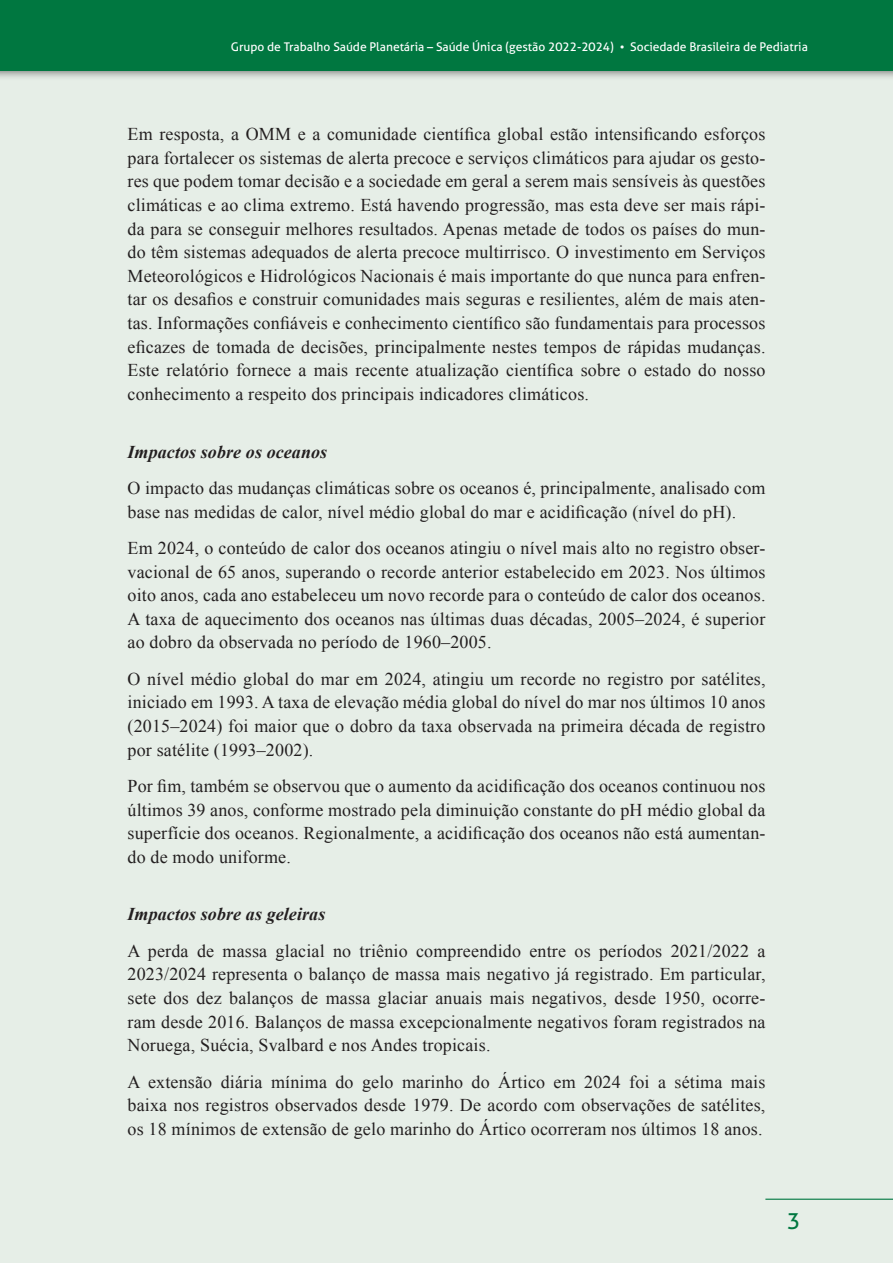
<style>
.page{position:relative;width:893px;height:1263px;background:#e6eee7}
.page>*{position:absolute;margin:0;border:0;box-sizing:border-box;transform-origin:0 0}
.t1{font:22.5px "Aller";color:#007740}
.t2{font:18px/23.5px "Times New Roman";letter-spacing:.01em;color:#231f20;text-align:justify}
.t3{font:italic 700 18px "Times New Roman";letter-spacing:.005em;color:#231f20}
.t4{font:12px "Aller";color:#fff}
</style>
<div class="page">
<div style="left:0;top:0;width:893px;height:80px;background:#231f20;opacity:.7"></div>
<div style="left:0;top:0;width:893px;height:71px;background:#007740"></div>
<hr style="left:765px;top:1198px;width:128px;height:2px;background:#007740">
<p class="t4" style="left:231px;top:39px;width:579px">Grupo de Trabalho Saúde Planetária – Saúde Única (gestão 2022-2024) • Sociedade Brasileira de Pediatria</p>
<p class="t2" style="left:128px;top:122px;width:639px">Em resposta, a OMM e a comunidade científica global estão intensificando esforços para fortalecer os sistemas de alerta precoce e serviços climáticos para ajudar os gesto&shy;res que podem tomar decisão e a sociedade em geral a serem mais sensíveis às questões climáticas e ao clima extremo. Está havendo progressão, mas esta deve ser mais rápi&shy;da para se conseguir melhores resultados. Apenas metade de todos os países do mun&shy;do têm sistemas adequados de alerta precoce multirrisco. O investimento em Serviços Meteorológicos e Hidrológicos Nacionais é mais importante do que nunca para enfren&shy;tar os desafios e construir comunidades mais seguras e resilientes, além de mais aten&shy;tas. Informações confiáveis e conhecimento científico são fundamentais para processos eficazes de tomada de decisões, principalmente nestes tempos de rápidas mudanças.<br>Este relatório fornece a mais recente atualização científica sobre o estado do nosso conhecimento a respeito dos principais indicadores climáticos.</p>
<p class="t3" style="left:128px;top:439px;width:201px">Impactos sobre os oceanos</p>
<p class="t2" style="left:128px;top:476px;width:639px">O impacto das mudanças climáticas sobre os oceanos é, principalmente, analisado com base nas medidas de calor, nível médio global do mar e acidificação (nível do pH).</p>
<p class="t2" style="left:128px;top:536px;width:639px">Em 2024, o conteúdo de calor dos oceanos atingiu o nível mais alto no registro obser&shy;vacional de 65 anos, superando o recorde anterior estabelecido em 2023. Nos últimos oito anos, cada ano estabeleceu um novo recorde para o conteúdo de calor dos oceanos.<br>A taxa de aquecimento dos oceanos nas últimas duas décadas, 2005–2024, é superior ao dobro da observada no período de 1960–2005.</p>
<p class="t2" style="left:128px;top:667px;width:639px">O nível médio global do mar em 2024, atingiu um recorde no registro por satélites, iniciado em 1993. A taxa de elevação média global do nível do mar nos últimos 10 anos (2015–2024) foi maior que o dobro da taxa observada na primeira década de registro por satélite (1993–2002).</p>
<p class="t2" style="left:128px;top:774px;width:639px">Por fim, também se observou que o aumento da acidificação dos oceanos continuou nos últimos 39 anos, conforme mostrado pela diminuição constante do pH médio global da superfície dos oceanos. Regionalmente, a acidificação dos oceanos não está aumentan&shy;do de modo uniforme.</p>
<p class="t3" style="left:128px;top:902px;width:199px">Impactos sobre as geleiras</p>
<p class="t2" style="left:128px;top:939px;width:639px">A perda de massa glacial no triênio compreendido entre os períodos 2021/2022 a 2023/2024 representa o balanço de massa mais negativo já registrado. Em particular, sete dos dez balanços de massa glaciar anuais mais negativos, desde 1950, ocorre&shy;ram desde 2016. Balanços de massa excepcionalmente negativos foram registrados na Noruega, Suécia, Svalbard e nos Andes tropicais.</p>
<p class="t2" style="left:128px;top:1070px;width:639px">A extensão diária mínima do gelo marinho do Ártico em 2024 foi a sétima mais baixa nos registros observados desde 1979. De acordo com observações de satélites, os 18 mínimos de extensão de gelo marinho do Ártico ocorreram nos últimos 18 anos.</p>
<p class="t1" style="left:787px;top:1206px;width:15px">3</p>
</div>
